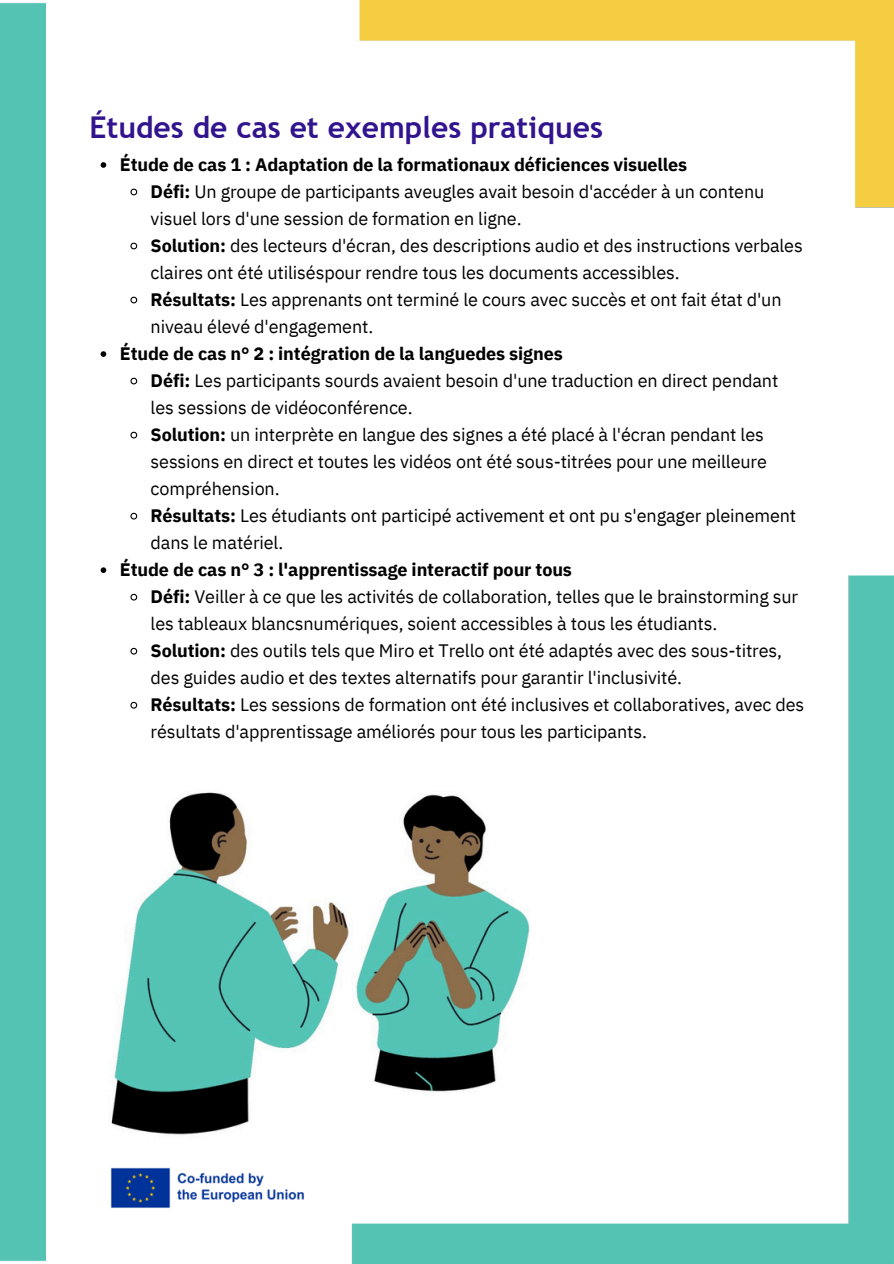
<style>
.page{position:relative;width:894px;height:1264px;background:#fff}
.page>*{position:absolute;margin:0;border:0;box-sizing:border-box;transform-origin:0 0}
.t1{font:700 30px "Trebuchet MS";color:#31148e}
.t2{font:18px/27px "IBM Plex Sans";letter-spacing:-.005em;color:#000}
.t3{font:700 18px "IBM Plex Sans";letter-spacing:-.005em;color:#000}
.s1{font-weight:700}
</style>
<div class="page">
<img style="left:110px;top:1167px;width:194px;height:41px">
<img style="left:111px;top:792px;width:234px;height:343px">
<div style="left:0;top:2px;width:45px;height:1260px;background:#55c3b4"></div>
<img style="left:345px;top:575px;width:548px;height:688px">
<img style="left:359px;top:0;width:534px;height:208px">
<svg style="left:101px;top:162px;width:5px;height:6px"></svg>
<svg style="left:130px;top:188px;width:8px;height:8px"></svg>
<svg style="left:130px;top:242px;width:8px;height:8px"></svg>
<svg style="left:130px;top:296px;width:8px;height:8px"></svg>
<svg style="left:101px;top:351px;width:5px;height:6px"></svg>
<svg style="left:130px;top:377px;width:8px;height:8px"></svg>
<svg style="left:130px;top:431px;width:8px;height:8px"></svg>
<svg style="left:130px;top:512px;width:8px;height:8px"></svg>
<svg style="left:101px;top:567px;width:5px;height:6px"></svg>
<svg style="left:130px;top:593px;width:8px;height:8px"></svg>
<svg style="left:130px;top:647px;width:8px;height:8px"></svg>
<svg style="left:130px;top:701px;width:8px;height:8px"></svg>
<p class="t1" style="left:89px;top:110px;width:515px">Études de cas et exemples pratiques</p>
<p class="t3" style="left:120px;top:153px;width:568px">Étude de cas 1 : Adaptation de la formationaux déficiences visuelles</p>
<p class="t2" style="left:150px;top:178px;width:615px"><span class="s1">Défi:</span> Un groupe de participants aveugles avait besoin d'accéder à un contenu visuel lors d'une session de formation en ligne.</p>
<p class="t2" style="left:150px;top:232px;width:653px"><span class="s1">Solution:</span> des lecteurs d'écran, des descriptions audio et des instructions verbales claires ont été utiliséspour rendre tous les documents accessibles.</p>
<p class="t2" style="left:150px;top:286px;width:632px"><span class="s1">Résultats:</span> Les apprenants ont terminé le cours avec succès et ont fait état d'un niveau élevé d'engagement.</p>
<p class="t3" style="left:120px;top:342px;width:444px">Étude de cas n° 2 : intégration de la languedes signes</p>
<p class="t2" style="left:150px;top:367px;width:629px"><span class="s1">Défi:</span> Les participants sourds avaient besoin d'une traduction en direct pendant les sessions de vidéoconférence.</p>
<p class="t2" style="left:150px;top:421px;width:617px"><span class="s1">Solution:</span> un interprète en langue des signes a été placé à l'écran pendant les sessions en direct et toutes les vidéos ont été sous-titrées pour une meilleure compréhension.</p>
<p class="t2" style="left:150px;top:502px;width:647px"><span class="s1">Résultats:</span> Les étudiants ont participé activement et ont pu s'engager pleinement dans le matériel.</p>
<p class="t3" style="left:120px;top:558px;width:453px">Étude de cas n° 3 : l'apprentissage interactif pour tous</p>
<p class="t2" style="left:150px;top:583px;width:649px"><span class="s1">Défi:</span> Veiller à ce que les activités de collaboration, telles que le brainstorming sur les tableaux blancsnumériques, soient accessibles à tous les étudiants.</p>
<p class="t2" style="left:150px;top:637px;width:632px"><span class="s1">Solution:</span> des outils tels que Miro et Trello ont été adaptés avec des sous-titres, des guides audio et des textes alternatifs pour garantir l'inclusivité.</p>
<p class="t2" style="left:150px;top:691px;width:655px"><span class="s1">Résultats:</span> Les sessions de formation ont été inclusives et collaboratives, avec des résultats d'apprentissage améliorés pour tous les participants.</p>
</div>
